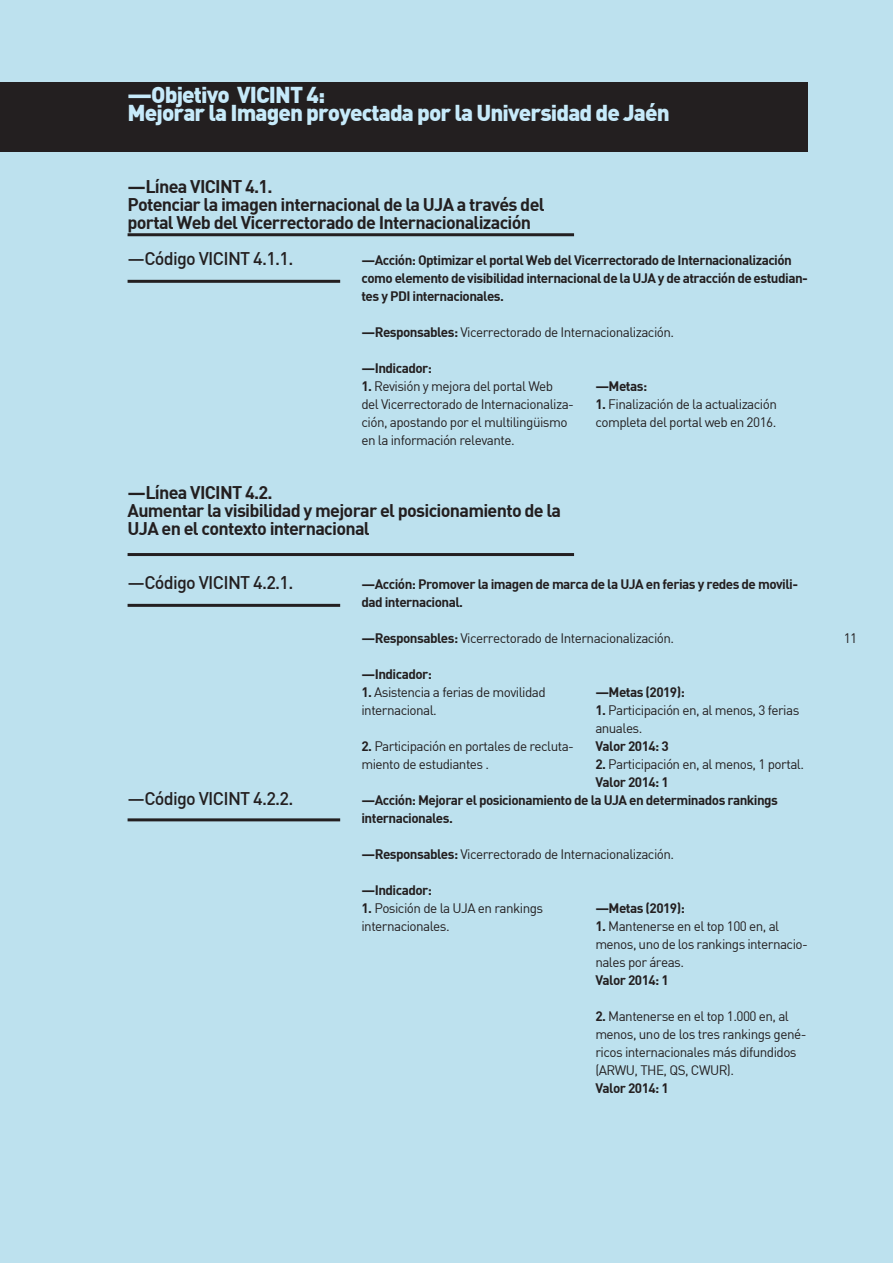
<style>
.page{position:relative;width:893px;height:1263px;background:#bde1ee}
.page>*{position:absolute;margin:0;border:0;box-sizing:border-box;transform-origin:0 0}
.t1{font:22.5px/18px "DIN Black";letter-spacing:-.04em;color:#c6eafa}
.t2{font:18px/18px "DIN Bold";letter-spacing:-.04em;color:#231f20}
.t3{font:18px "DIN Medium";letter-spacing:-.04em;color:#231f20}
.t4{font:13.5px/18px "DIN";letter-spacing:-.04em;color:#231f20}
.t5{font:13.5px/18px "DIN Bold";letter-spacing:-.04em;color:#231f20}
.s1{font-family:"DIN Bold"}
</style>
<div class="page">
<div style="left:0;top:82px;width:808px;height:70px;background:#231f20"></div>
<hr style="left:128px;top:233px;width:446px;height:3px;background:#231f20">
<hr style="left:128px;top:553px;width:446px;height:3px;background:#231f20">
<hr style="left:128px;top:280px;width:212px;height:3px;background:#231f20">
<hr style="left:128px;top:604px;width:212px;height:3px;background:#231f20">
<hr style="left:128px;top:818px;width:212px;height:3px;background:#231f20">
<h1 class="t1" style="left:128px;top:85px;width:544px">—Objetivo VICINT 4:<br>Mejorar la Imagen proyectada por la Universidad de Jaén</h1>
<h2 class="t2" style="left:128px;top:177px;width:419px">—Línea VICINT 4.1.<br>Potenciar la imagen internacional de la UJA a través del portal Web del Vicerrectorado de Internacionalización</h2>
<h2 class="t3" style="left:128px;top:247px;width:167px">—Código VICINT 4.1.1.</h2>
<p class="t5" style="left:361px;top:251px;width:448px">—Acción: Optimizar el portal Web del Vicerrectorado de Internacionalización como elemento de visibilidad internacional de la UJA y de atracción de estudian&shy;tes y PDI internacionales.</p>
<p class="t4" style="left:361px;top:323px;width:314px"><span class="s1">—Responsables:</span> Vicerrectorado de Internacionalización.</p>
<p class="t5" style="left:361px;top:359px;width:72px">—Indicador:</p>
<p class="t4" style="left:361px;top:377px;width:214px"><span class="s1">1.</span> Revisión y mejora del portal Web del Vicerrectorado de Internacionaliza&shy;ción, apostando por el multilingüismo en la información relevante.</p>
<p class="t5" style="left:595px;top:377px;width:53px">—Metas:</p>
<p class="t4" style="left:595px;top:395px;width:183px"><span class="s1">1.</span> Finalización de la actualización completa del portal web en 2016.</p>
<h2 class="t2" style="left:128px;top:483px;width:435px">—Línea VICINT 4.2.<br>Aumentar la visibilidad y mejorar el posicionamiento de la<br>UJA en el contexto internacional</h2>
<h2 class="t3" style="left:128px;top:571px;width:167px">—Código VICINT 4.2.1.</h2>
<h2 class="t3" style="left:128px;top:787px;width:167px">—Código VICINT 4.2.2.</h2>
<p class="t5" style="left:361px;top:575px;width:438px">—Acción: Promover la imagen de marca de la UJA en ferias y redes de movili&shy;dad internacional.</p>
<p class="t4" style="left:361px;top:629px;width:314px"><span class="s1">—Responsables:</span> Vicerrectorado de Internacionalización.</p>
<p class="t5" style="left:361px;top:665px;width:72px">—Indicador:</p>
<p class="t4" style="left:361px;top:683px;width:186px"><span class="s1">1.</span> Asistencia a ferias de movilidad internacional.</p>
<p class="t4" style="left:361px;top:737px;width:214px"><span class="s1">2.</span> Participación en portales de recluta&shy;miento de estudiantes .</p>
<p class="t5" style="left:595px;top:683px;width:91px">—Metas (2019):</p>
<p class="t4" style="left:595px;top:701px;width:206px"><span class="s1">1.</span> Participación en, al menos, 3 ferias anuales.</p>
<p class="t5" style="left:595px;top:737px;width:75px">Valor 2014: 3</p>
<p class="t4" style="left:595px;top:755px;width:210px"><span class="s1">2.</span> Participación en, al menos, 1 portal.</p>
<p class="t5" style="left:595px;top:773px;width:75px">Valor 2014: 1</p>
<p class="t5" style="left:361px;top:791px;width:418px">—Acción: Mejorar el posicionamiento de la UJA en determinados rankings internacionales.</p>
<p class="t4" style="left:361px;top:845px;width:314px"><span class="s1">—Responsables:</span> Vicerrectorado de Internacionalización.</p>
<p class="t5" style="left:361px;top:881px;width:72px">—Indicador:</p>
<p class="t4" style="left:361px;top:899px;width:183px"><span class="s1">1.</span> Posición de la UJA en rankings internacionales.</p>
<p class="t5" style="left:595px;top:899px;width:91px">—Metas (2019):</p>
<p class="t4" style="left:595px;top:917px;width:214px"><span class="s1">1.</span> Mantenerse en el top 100 en, al menos, uno de los rankings internacio&shy;nales por áreas.</p>
<p class="t5" style="left:595px;top:971px;width:75px">Valor 2014: 1</p>
<p class="t4" style="left:595px;top:1007px;width:213px"><span class="s1">2.</span> Mantenerse en el top 1.000 en, al menos, uno de los tres rankings gené&shy;ricos internacionales más difundidos (ARWU, THE, QS, CWUR).</p>
<p class="t5" style="left:595px;top:1078px;width:75px">Valor 2014: 1</p>
<p class="t4" style="left:844px;top:629px;width:15px">11</p>
</div>
